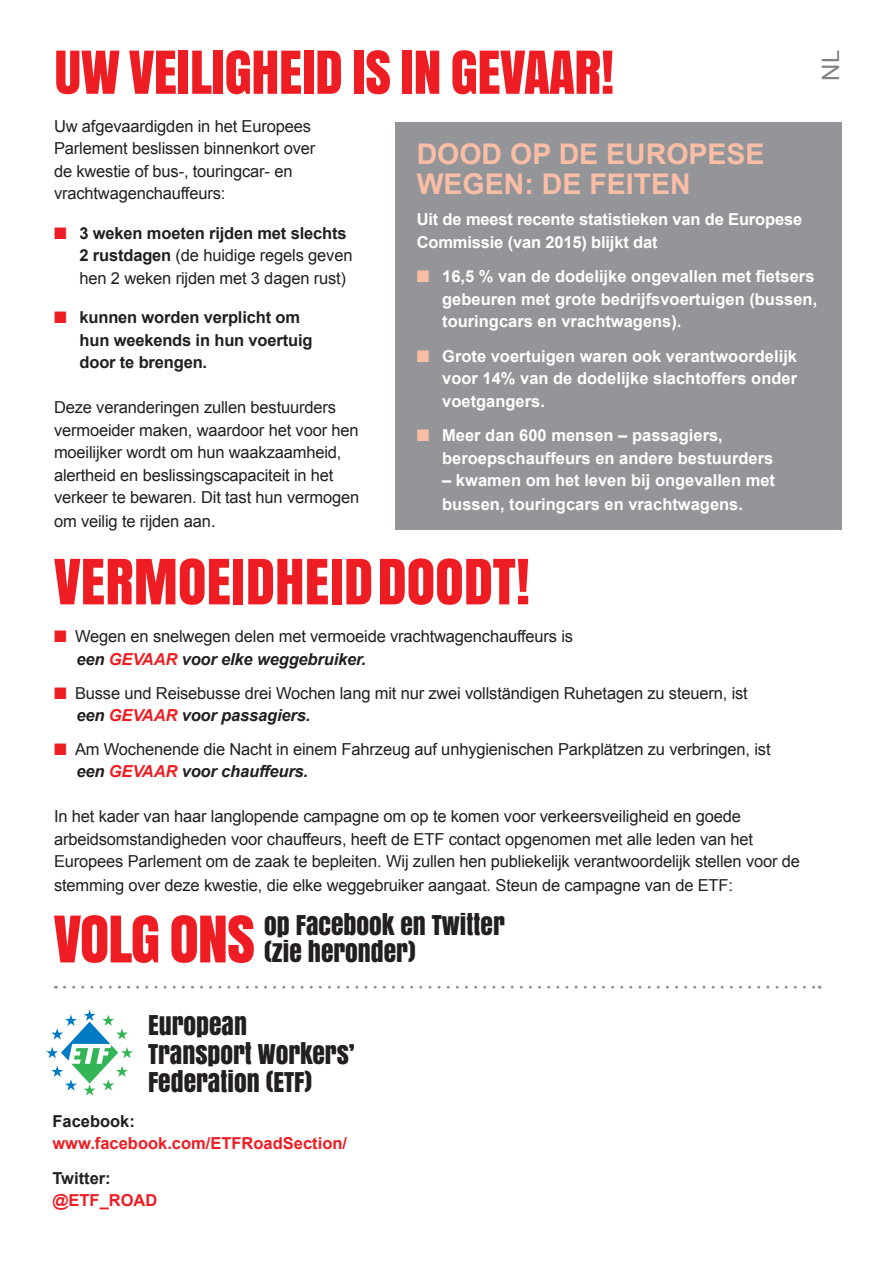
<style>
.page{position:relative;width:893px;height:1263px;background:#fff}
.page>*{position:absolute;margin:0;border:0;box-sizing:border-box;transform-origin:0 0}
.t1{font:60.15px "Anton";letter-spacing:-.02em;color:#ee1d23}
.t2{font:58.5px "Anton";color:#ee1d23}
.t3{font:55.5px "Anton";letter-spacing:-.01em;color:#ee1d23}
.t4{font:700 28.5px/30px "Arial";color:#fabda6}
.t5{font:25.5px/28.5px "Anton";color:#231f20}
.t6{font:24px "Arial";color:#808285}
.t7{font:16.5px/22.5px "Arial";letter-spacing:-.01em;color:#231f20}
.t8{font:700 16.5px/22.5px "Arial";color:#fff}
.t9{font:700 16.5px/22.5px "Arial";letter-spacing:-.01em;color:#231f20}
.t10{font:700 16.5px/22.5px "Arial";color:#ee1d23}
.s1{color:#ee1d23}
.s2{font-weight:700}
.s3{font-size:18px}
.s4{font-weight:700;font-style:italic}
.s5{font-weight:700;font-style:italic;color:#ee1d23}
.s6{color:#fabda6}
.s7{color:#231f20}
</style>
<div class="page">
<svg style="left:64px;top:986px;width:756px;height:3px"></svg>
<svg style="left:46px;top:1009px;width:87px;height:86px"></svg>
<div style="left:395px;top:122px;width:447px;height:408px;background:#939598"></div>
<p class="t3" style="left:54px;top:29px;width:562px">UW VEILIGHEID IS IN GEVAAR!</p>
<p class="t7" style="left:54px;top:115px;width:263px">Uw afgevaardigden in het Europees Parlement beslissen binnenkort over de kwestie of bus-, touringcar- en vrachtwagenchauffeurs:</p>
<p class="t7" style="left:80px;top:222px;width:275px;text-indent:-26px"><span class="s1">■</span> <span class="s2">3 weken moeten rijden met slechts<br>2 rustdagen</span> (de huidige regels geven hen 2 weken rijden met 3 dagen rust)</p>
<p class="t9" style="left:80px;top:307px;width:235px;text-indent:-26px"><span class="s1">■</span> kunnen worden verplicht om hun weekends in hun voertuig door te brengen.</p>
<p class="t7" style="left:54px;top:396px;width:307px">Deze veranderingen zullen bestuurders vermoeider maken, waardoor het voor hen moeilijker wordt om hun waakzaamheid, alertheid en beslissingscapaciteit in het verkeer te bewaren. Dit tast hun vermogen</p>
<p class="t7" style="left:54px;top:510px;width:163px">om veilig te rijden aan<span class="s3">.</span></p>
<p class="t2" style="left:54px;top:536px;width:478px">VERMOEIDHEIDDOODT!</p>
<p class="t7" style="left:76px;top:625px;width:498px;text-indent:-22px"><span class="s1">■</span> Wegen en snelwegen delen met vermoeide vrachtwagenchauffeurs is <span class="s4">een</span> <span class="s5">GEVAAR</span> <span class="s4">voor elke weggebruiker.</span></p>
<p class="t7" style="left:76px;top:682px;width:673px;text-indent:-22px"><span class="s1">■</span> Busse und Reisebusse drei Wochen lang mit nur zwei vollständigen Ruhetagen zu steuern, ist <span class="s4">een</span> <span class="s5">GEVAAR</span> <span class="s4">voor passagiers.</span></p>
<p class="t7" style="left:76px;top:738px;width:696px;text-indent:-22px"><span class="s1">■</span> Am Wochenende die Nacht in einem Fahrzeug auf unhygienischen Parkplätzen zu verbringen, ist <span class="s4">een</span> <span class="s5">GEVAAR</span> <span class="s4">voor chauffeurs.</span></p>
<p class="t7" style="left:54px;top:805px;width:747px">In het kader van haar langlopende campagne om op te komen voor verkeersveiligheid en goede arbeidsomstandigheden voor chauffeurs, heeft de ETF contact opgenomen met alle leden van het<br>Europees Parlement om de zaak te bepleiten. Wij zullen hen publiekelijk verantwoordelijk stellen voor de</p>
<p class="t7" style="left:54px;top:874px;width:680px">stemming over deze kwestie, die elke weggebruiker aangaat. Steun de campagne van de ETF:</p>
<p class="t1" style="left:54px;top:892px;width:203px">VOLG ONS</p>
<p class="t5" style="left:264px;top:911px;width:242px;line-height:27px">OP FACEBOOK EN TWITTER (ZIE HERONDER)</p>
<p class="t6" style="left:815px;top:81px;width:32px;rotate:-90deg">NL</p>
<p class="t4" style="left:417px;top:140px;width:349px">DOOD OP DE EUROPESE<br>WEGEN: DE FEITEN</p>
<p class="t8" style="left:417px;top:209px;width:387px">Uit de meest recente statistieken van de Europese<br>Commissie (van 2015) blijkt dat</p>
<p class="t8" style="left:442px;top:266px;width:376px;text-indent:-26px"><span class="s6">■</span> 16,5 % van de dodelijke ongevallen met fietsers gebeuren met grote bedrijfsvoertuigen (bussen, touringcars en vrachtwagens).</p>
<p class="t8" style="left:442px;top:345px;width:356px;text-align:justify;text-indent:-26px"><span class="s6">■</span> Grote voertuigen waren ook verantwoordelijk voor 14% van de dodelijke slachtoffers onder voetgangers.</p>
<p class="t8" style="left:442px;top:425px;width:333px;text-indent:-26px"><span class="s6">■</span> Meer dan 600 mensen – passagiers, beroepschauffeurs en andere bestuurders</p>
<p class="t8" style="left:442px;top:469px;width:334px;line-height:24px">– kwamen om het leven bij ongevallen met bussen, touringcars en vrachtwagens.</p>
<p class="t5" style="left:148px;top:1010px;width:208px">EUROPEAN<br>TRANSPORT WORKERS’<br>FEDERATION (ETF)</p>
<p class="t10" style="left:52px;top:1110px;width:296px"><span class="s7">Facebook: </span>www.facebook.com/ETFRoadSection/</p>
<p class="t10" style="left:52px;top:1167px;width:107px"><span class="s7">Twitter: </span>@ETF_ROAD</p>
</div>
